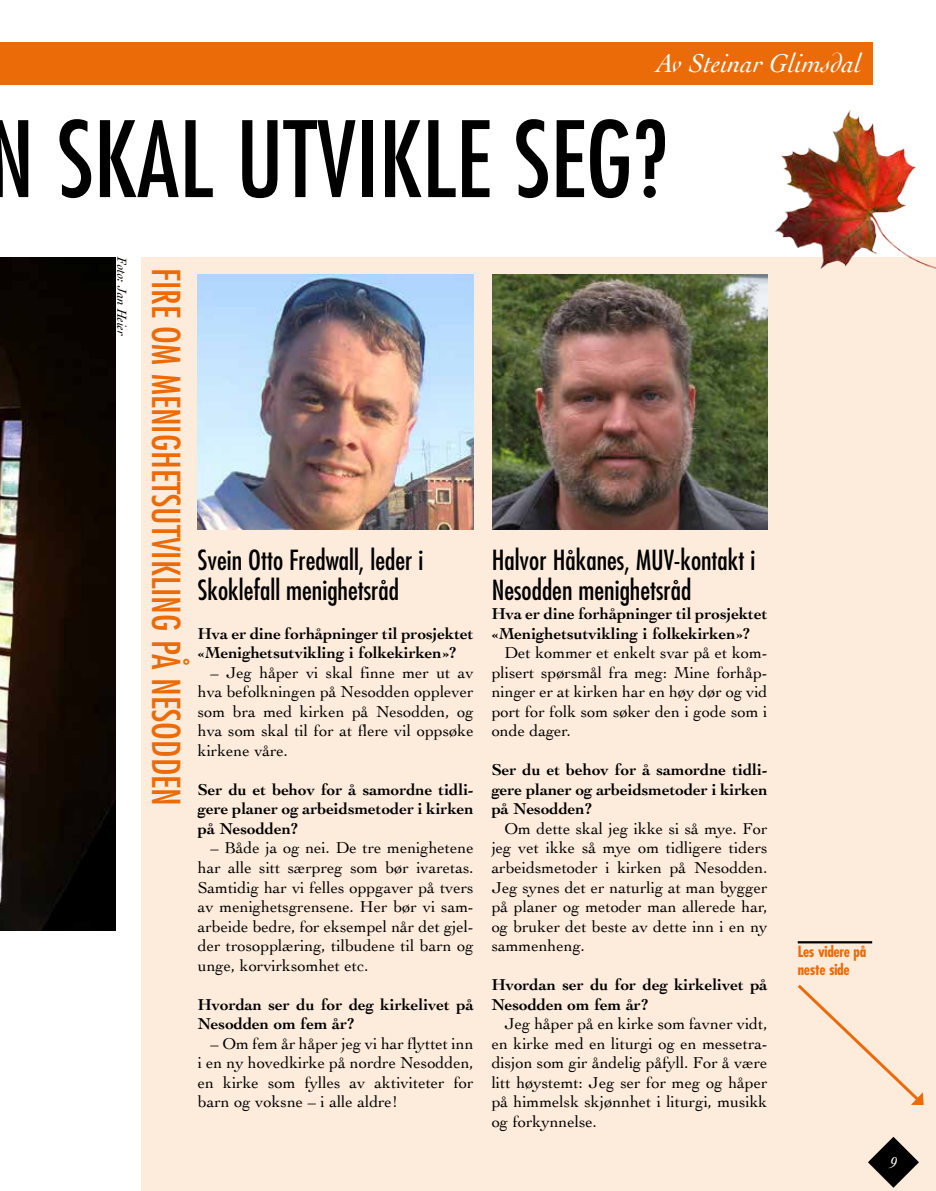
<style>
.page{position:relative;width:936px;height:1191px;background:#fff}
.page>*{position:absolute;margin:0;border:0;box-sizing:border-box;transform-origin:0 0}
.t1{font:condensed 102px "Futura";color:#000}
.t2{font:condensed 37.5px "Futura";color:#eb6b09}
.t3{font:condensed 27px/30px "Futura";color:#000}
.t4{font:italic 27px "Cochin";color:#fff}
.t5{font:16.5px/19.5px "Cochin";color:#000;text-align:justify}
.t6{font:700 16.5px/19.5px "Cochin";color:#000}
.t7{font:italic 16.5px "Cochin";color:#fff}
.t8{font:700 condensed 15px/18px "Futura";letter-spacing:-.02em;color:#eb6b09}
.t9{font:italic 13.5px "Cochin";color:#000}
</style>
<div class="page">
<div style="left:141px;top:257px;width:794px;height:934px;background:#fdebdb"></div>
<div style="left:0;top:43px;width:872px;height:42px;background:#eb6b09"></div>
<svg style="left:868px;top:1136px;width:50px;height:51px"></svg>
<svg style="left:797px;top:984px;width:126px;height:121px"></svg>
<img style="left:198px;top:274px;width:275px;height:256px">
<img style="left:492px;top:274px;width:275px;height:256px">
<img style="left:0;top:257px;width:115px;height:673px">
<hr style="left:797px;top:941px;width:75px;height:2px;background:#000">
<img style="left:767px;top:110px;width:168px;height:177px">
<h3 class="t4" style="left:656px;top:45px;width:206px">Av Steinar Glimsdal</h3>
<h1 class="t1" style="left:-14px;top:95px;width:682px">N SKAL UTVIKLE SEG?</h1>
<p class="t9" style="left:131px;top:257px;width:80px;rotate:90deg">Foto: Jan Heier</p>
<h2 class="t2" style="left:189px;top:268px;width:539px;rotate:90deg">FIRE OM MENIGHETSUTVIKLING PÅ NESODDEN</h2>
<h3 class="t3" style="left:198px;top:544px;width:227px">Svein Otto Fredwall, leder i<br>Skoklefall menighetsråd</h3>
<p class="t6" style="left:198px;top:623px;width:277px">Hva er dine forhåpninger til prosjektet «Menighetsutvikling i folkekirken»?</p>
<p class="t5" style="left:198px;top:662px;width:277px;text-indent:13px">– Jeg håper vi skal finne mer ut av hva befolkningen på Nesodden opplever som bra med kirken på Nesodden, og hva som skal til for at flere vil oppsøke kirkene våre.</p>
<p class="t6" style="left:198px;top:779px;width:277px;text-align:justify">Ser du et behov for å samordne tidli&shy;gere planer og arbeidsmetoder i kirken på Nesodden?</p>
<p class="t5" style="left:198px;top:837px;width:277px;text-indent:13px">– Både ja og nei. De tre menighetene har alle sitt særpreg som bør ivaretas.<br>Samtidig har vi felles oppgaver på tvers av menighetsgrensene. Her bør vi sam&shy;arbeide bedre, for eksempel når det gjel&shy;der trosopplæring, tilbudene til barn og unge, korvirksomhet etc.</p>
<p class="t6" style="left:198px;top:993px;width:277px">Hvordan ser du for deg kirkelivet på<br>Nesodden om fem år?</p>
<p class="t5" style="left:198px;top:1032px;width:277px;text-indent:13px">– Om fem år håper jeg vi har flyttet inn i en ny hovedkirke på nordre Nesodden, en kirke som fylles av aktiviteter for barn og voksne – i alle aldre!</p>
<h3 class="t3" style="left:491px;top:544px;width:265px">Halvor Håkanes, MUV-kontakt i<br>Nesodden menighetsråd</h3>
<p class="t6" style="left:491px;top:603px;width:277px">Hva er dine forhåpninger til prosjektet «Menighetsutvikling i folkekirken»?</p>
<p class="t5" style="left:491px;top:642px;width:277px;text-indent:13px">Det kommer et enkelt svar på et kom&shy;plisert spørsmål fra meg: Mine forhåp&shy;ninger er at kirken har en høy dør og vid port for folk som søker den i gode som i onde dager.</p>
<p class="t6" style="left:491px;top:759px;width:277px;text-align:justify">Ser du et behov for å samordne tidli&shy;gere planer og arbeidsmetoder i kirken på Nesodden?</p>
<p class="t5" style="left:491px;top:818px;width:277px;text-indent:13px">Om dette skal jeg ikke si så mye. For jeg vet ikke så mye om tidligere tiders arbeidsmetoder i kirken på Nesodden.<br>Jeg synes det er naturlig at man bygger på planer og metoder man allerede har, og bruker det beste av dette inn i en ny sammenheng.</p>
<p class="t6" style="left:491px;top:974px;width:277px">Hvordan ser du for deg kirkelivet på<br>Nesodden om fem år?</p>
<p class="t5" style="left:491px;top:1013px;width:277px;text-indent:13px">Jeg håper på en kirke som favner vidt, en kirke med en liturgi og en messetra&shy;disjon som gir åndelig påfyll. For å være litt høystemt: Jeg ser for meg og håper på himmelsk skjønnhet i liturgi, musikk og forkynnelse.</p>
<p class="t8" style="left:797px;top:942px;width:70px">Les videre på neste side</p>
<p class="t7" style="left:889px;top:1151px;width:9px">9</p>
</div>
